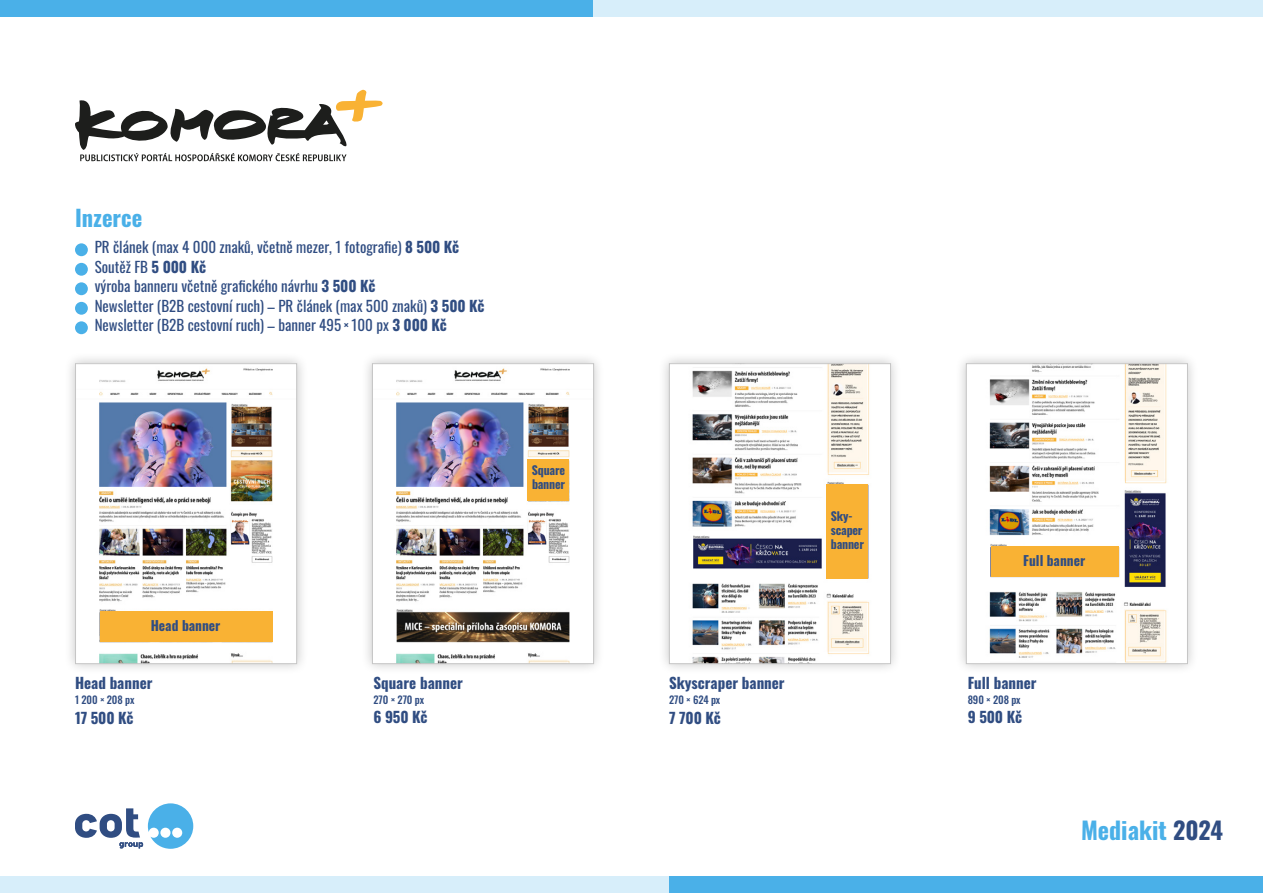
<style>
.page{position:relative;width:1263px;height:893px;background:#fff}
.page>*{position:absolute;margin:0;border:0;box-sizing:border-box;transform-origin:0 0}
.t1{font:700 24px "Oswald";color:#4ab0e8}
.t2{font:700 22.5px "Oswald";color:#4ab0e8}
.t3{font:15px/19.5px "Oswald";color:#304d82}
.t4{font:700 15px "Oswald";color:#304d82}
.t5{font:700 13.5px "Oswald";color:#304d82}
.t6{font:700 12px/13.8px "Oswald";letter-spacing:-.02em;color:#304d82}
.t7{font:500 10.5px "Oswald";letter-spacing:-.01em;color:#304d82}
.s1{font-weight:700}
.s2{color:#304d82}
</style>
<div class="page">
<div style="left:0;top:0;width:594px;height:16px;background:#4ab0e8"></div>
<div style="left:594px;top:0;width:669px;height:16px;background:#d7eefa"></div>
<div style="left:0;top:876px;width:669px;height:17px;background:#d7eefa"></div>
<div style="left:669px;top:876px;width:594px;height:17px;background:#4ab0e8"></div>
<svg style="left:75px;top:803px;width:118px;height:46px"></svg>
<svg style="left:75px;top:90px;width:308px;height:71px"></svg>
<div style="left:75px;top:243px;width:13px;height:13px;background:#4ab0e8;border-radius:50%"></div>
<div style="left:75px;top:263px;width:13px;height:13px;background:#4ab0e8;border-radius:50%"></div>
<div style="left:75px;top:282px;width:13px;height:13px;background:#4ab0e8;border-radius:50%"></div>
<div style="left:75px;top:302px;width:13px;height:13px;background:#4ab0e8;border-radius:50%"></div>
<div style="left:75px;top:321px;width:13px;height:13px;background:#4ab0e8;border-radius:50%"></div>
<div style="left:64px;top:352px;width:244px;height:323px;background:#000;opacity:.22"></div>
<img style="left:77px;top:365px;width:218px;height:297px">
<div style="left:75px;top:363px;width:222px;height:301px;border:1px solid #c6c6c6"></div>
<div style="left:100px;top:611px;width:173px;height:31px;background:#f9b234"></div>
<div style="left:361px;top:352px;width:244px;height:323px;background:#000;opacity:.22"></div>
<img style="left:374px;top:365px;width:218px;height:297px">
<div style="left:372px;top:363px;width:222px;height:301px;border:1px solid #c6c6c6"></div>
<div style="left:528px;top:460px;width:41px;height:41px;background:#f9b234"></div>
<div style="left:658px;top:352px;width:244px;height:323px;background:#000;opacity:.22"></div>
<img style="left:671px;top:365px;width:218px;height:297px">
<div style="left:669px;top:363px;width:222px;height:301px;border:1px solid #c6c6c6"></div>
<div style="left:826px;top:484px;width:42px;height:94px;background:#f9b234"></div>
<div style="left:955px;top:352px;width:244px;height:323px;background:#000;opacity:.22"></div>
<img style="left:968px;top:365px;width:218px;height:297px">
<div style="left:966px;top:363px;width:222px;height:301px;border:1px solid #c6c6c6"></div>
<div style="left:990px;top:546px;width:128px;height:31px;background:#f9b234"></div>
<h2 class="t2" style="left:75px;top:206px;width:69px">Inzerce</h2>
<p class="t3" style="left:95px;top:236px;width:391px">PR článek (max 4 000 znaků, včetně mezer, 1 fotografie) <span class="s1">8 500 Kč </span>Soutěž FB <span class="s1">5 000 Kč<br></span>výroba banneru včetně grafického návrhu <span class="s1">3 500 Kč<br></span>Newsletter (B2B cestovní ruch) – PR článek (max 500 znaků) <span class="s1">3 500 Kč </span>Newsletter (B2B cestovní ruch) – banner 495 × 100 px <span class="s1">3 000 Kč</span></p>
<p class="t5" style="left:151px;top:618px;width:71px">Head banner</p>
<p class="t4" style="left:75px;top:675px;width:79px">Head banner</p>
<p class="t7" style="left:75px;top:694px;width:61px">1 200 × 208 px</p>
<p class="t4" style="left:75px;top:710px;width:60px">17 500 Kč</p>
<p class="t6" style="left:532px;top:464px;width:35px">Square banner</p>
<p class="t4" style="left:373px;top:675px;width:91px">Square banner</p>
<p class="t7" style="left:373px;top:694px;width:52px">270 × 270 px</p>
<p class="t4" style="left:373px;top:709px;width:56px">6 950 Kč</p>
<p class="t6" style="left:831px;top:510px;width:34px">Sky&shy;scaper banner</p>
<p class="t4" style="left:669px;top:675px;width:117px">Skyscraper banner</p>
<p class="t7" style="left:669px;top:694px;width:53px">270 × 624 px</p>
<p class="t4" style="left:669px;top:710px;width:53px">7 700 Kč</p>
<p class="t5" style="left:1023px;top:554px;width:63px">Full banner</p>
<p class="t4" style="left:968px;top:675px;width:70px">Full banner</p>
<p class="t7" style="left:968px;top:694px;width:54px">890 × 208 px</p>
<p class="t4" style="left:968px;top:709px;width:56px">9 500 Kč</p>
<h1 class="t1" style="left:1081px;top:818px;width:144px">Mediakit <span class="s2">2024</span></h1>
</div>
